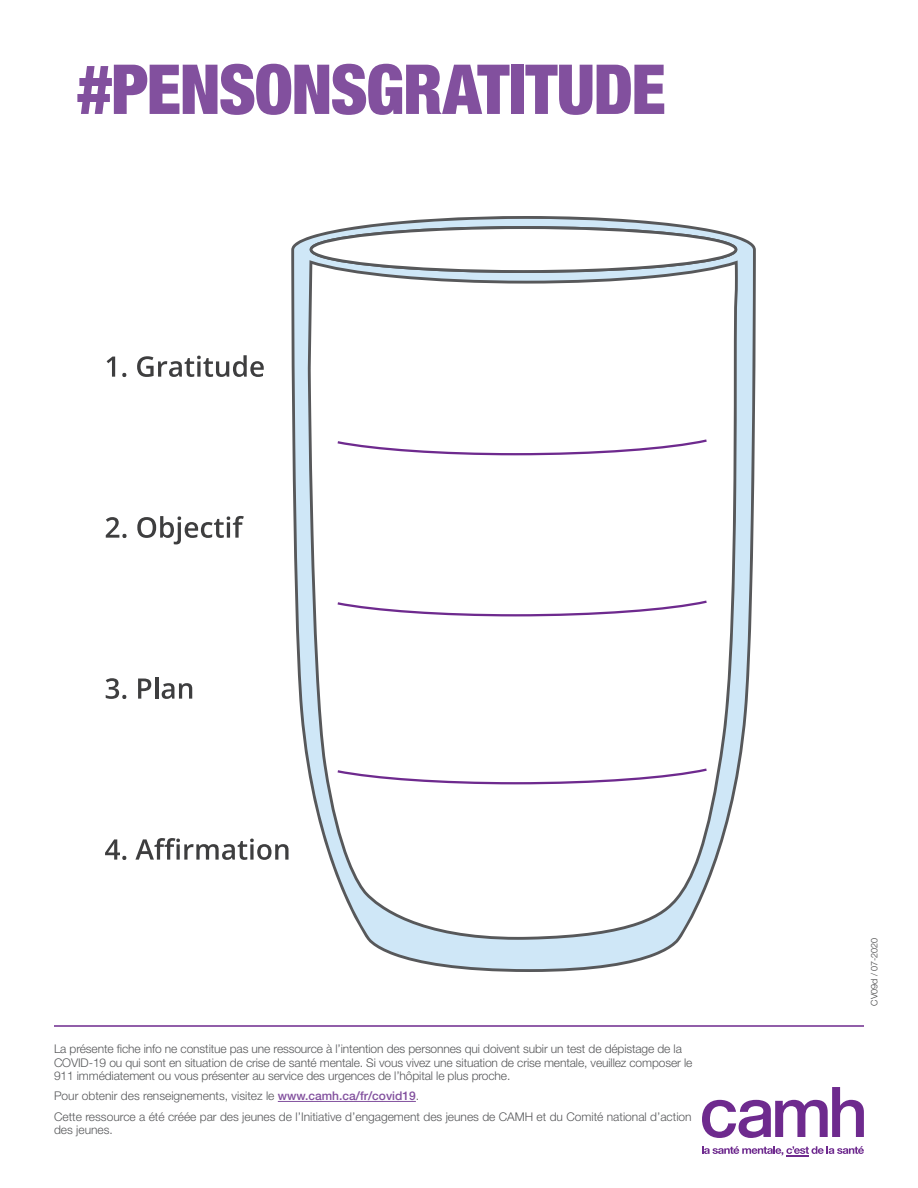
<style>
.page{position:relative;width:918px;height:1188px;background:#fff}
.page>*{position:absolute;margin:0;border:0;box-sizing:border-box;transform-origin:0 0}
.NYAC-title{font:900 condensed 69px "Helvetica Neue LT Std";letter-spacing:-.02em;color:#82509e}
.t1{font:300 12px/13.5px "Helvetica Neue LT Std";letter-spacing:-.01em;color:#57585a}
.docket_number{font:300 9px "Helvetica Neue LT Std";color:#3e3e3f}
.s1{font-weight:500;color:#82509e}
</style>
<div class="page">
<svg style="left:702px;top:1087px;width:162px;height:51px"></svg>
<svg style="left:702px;top:1146px;width:162px;height:10px"></svg>
<hr style="left:786px;top:1155px;width:23px;height:2px;background:#6e2a8e">
<hr style="left:54px;top:1025px;width:810px;height:2px;background:#6e2a8e">
<hr style="left:278px;top:1101px;width:138px;height:1px;background:#82509e">
<svg style="left:291px;top:216px;width:465px;height:756px"></svg>
<svg style="left:310px;top:226px;width:427px;height:47px"></svg>
<svg style="left:338px;top:439px;width:369px;height:16px"></svg>
<svg style="left:338px;top:601px;width:369px;height:15px"></svg>
<svg style="left:338px;top:768px;width:369px;height:16px"></svg>
<svg style="left:107px;top:357px;width:8px;height:20px"></svg>
<svg style="left:122px;top:373px;width:4px;height:4px"></svg>
<svg style="left:137px;top:355px;width:127px;height:22px"></svg>
<svg style="left:106px;top:517px;width:21px;height:21px"></svg>
<svg style="left:137px;top:516px;width:107px;height:28px"></svg>
<svg style="left:106px;top:678px;width:20px;height:21px"></svg>
<svg style="left:138px;top:679px;width:13px;height:20px"></svg>
<hr style="left:155px;top:677px;width:3px;height:22px;background:#3e3e3f">
<svg style="left:162px;top:683px;width:30px;height:16px"></svg>
<svg style="left:105px;top:839px;width:21px;height:21px"></svg>
<svg style="left:135px;top:838px;width:154px;height:22px"></svg>
<p class="NYAC-title" style="left:77px;top:47px;width:591px">#PENSONSGRATITUDE</p>
<p class="t1" style="left:54px;top:1042px;width:640px">La présente fiche info ne constitue pas une ressource à l’intention des personnes qui doivent subir un test de dépistage de la<br>COVID-19 ou qui sont en situation de crise de santé mentale. Si vous vivez une situation de crise mentale, veuillez composer le<br>911 immédiatement ou vous présenter au service des urgences de l’hôpital le plus proche.</p>
<p class="t1" style="left:54px;top:1086px;width:639px;line-height:20.2px">Pour obtenir des renseignements, visitez le <span class="s1">www.camh.ca/fr/covid19</span>.<br>Cette ressource a été créée par des jeunes de l’Initiative d’engagement des jeunes de CAMH et du Comité national d’action</p>
<p class="t1" style="left:54px;top:1123px;width:60px">des jeunes.</p>
<p class="docket_number" style="left:869px;top:1006px;width:70px;rotate:-90deg">CV09d / 07-2020</p>
</div>
